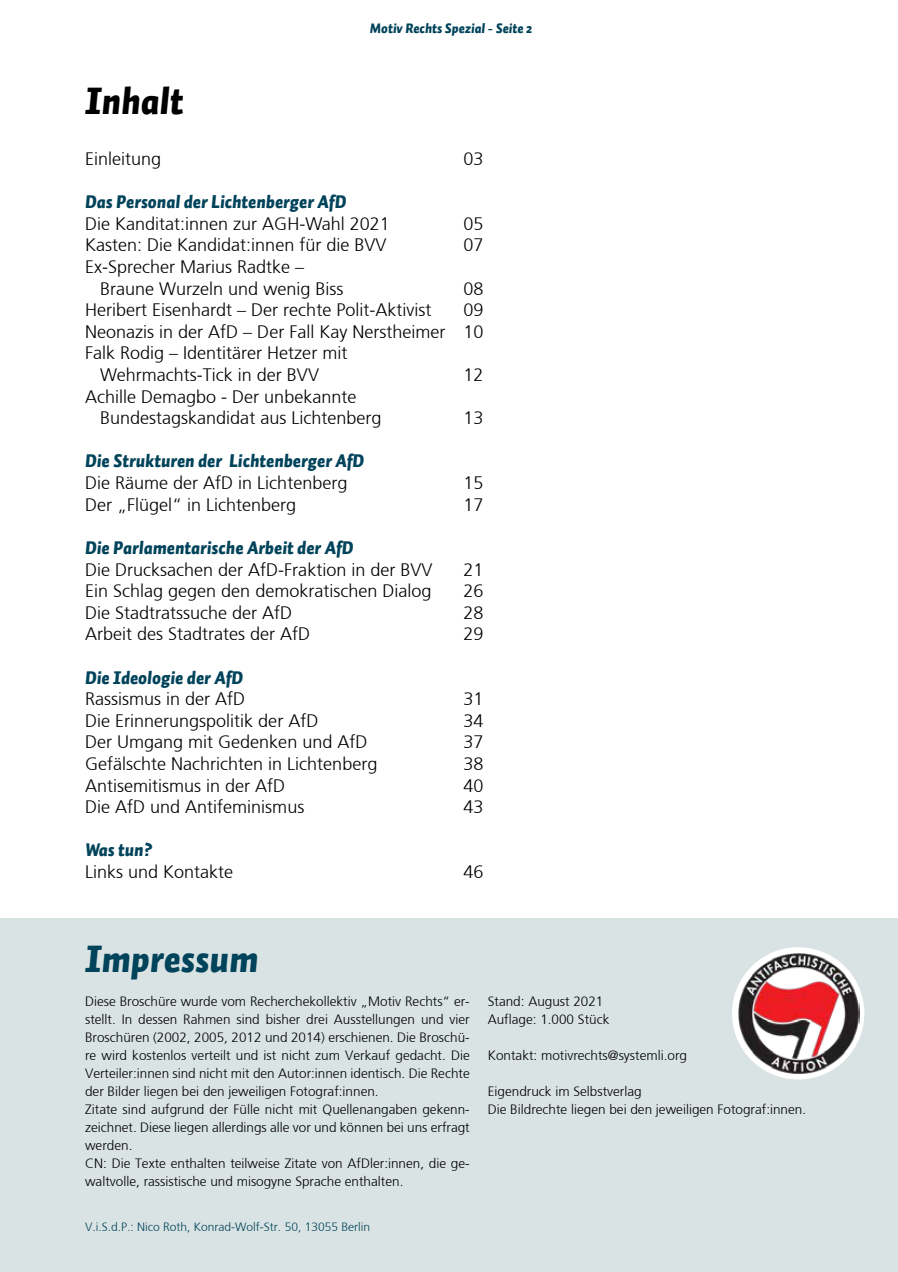
<style>
.page{position:relative;width:898px;height:1272px;background:#fff}
.page>*{position:absolute;margin:0;border:0;box-sizing:border-box;transform-origin:0 0}
.t1{font:italic 900 37.5px "Auto 1";color:#00435a}
.t2{font:italic 900 37.5px "Auto 1";color:#000}
.t3{font:18px/21.6px "Frutiger DG Blight";color:#000}
.t4{font:italic 900 18px "Auto 1";color:#00435a}
.t5{font:13.5px/18px "Frutiger DG Blight";color:#000}
.t6{font:italic 900 13.5px "Auto 1";color:#00435a}
.t7{font:12px "Frutiger DG Blight";color:#00435a}
</style>
<div class="page">
<div style="left:0;top:918px;width:897px;height:353px;background:#dae3e3"></div>
<div style="left:731px;top:947px;width:133px;height:132px;background:#fff;border-radius:50%"></div>
<img style="left:736px;top:952px;width:122px;height:122px">
<h1 class="t2" style="left:85px;top:76px;width:100px">Inhalt</h1>
<p class="t6" style="left:370px;top:19px;width:164px">Motiv Rechts Spezial - Seite 2</p>
<p class="t3" style="left:85px;top:148px;width:78px">Einleitung</p>
<p class="t3" style="left:463px;top:148px;width:22px">03</p>
<p class="t4" style="left:85px;top:190px;width:262px">Das Personal der Lichtenberger AfD</p>
<p class="t3" style="left:85px;top:213px;width:306px">Die Kanditat:innen zur AGH-Wahl 2021</p>
<p class="t3" style="left:463px;top:213px;width:22px">05</p>
<p class="t3" style="left:85px;top:234px;width:303px">Kasten: Die Kandidat:innen für die BVV</p>
<p class="t3" style="left:463px;top:234px;width:22px">07</p>
<p class="t3" style="left:100px;top:256px;width:245px;text-indent:-15px">Ex-Sprecher Marius Radtke –<br>Braune Wurzeln und wenig Biss</p>
<p class="t3" style="left:463px;top:278px;width:22px">08</p>
<p class="t3" style="left:85px;top:299px;width:347px">Heribert Eisenhardt – Der rechte Polit-Aktivist</p>
<p class="t3" style="left:463px;top:299px;width:22px">09</p>
<p class="t3" style="left:85px;top:321px;width:400px">Neonazis in der AfD – Der Fall Kay Nerstheimer 10</p>
<p class="t3" style="left:85px;top:342px;width:263px">Falk Rodig – Identitärer Hetzer mit</p>
<p class="t3" style="left:100px;top:364px;width:220px">Wehrmachts-Tick in der BVV</p>
<p class="t3" style="left:463px;top:364px;width:22px">12</p>
<p class="t3" style="left:100px;top:386px;width:283px;text-indent:-15px">Achille Demagbo - Der unbekannte<br>Bundestagskandidat aus Lichtenberg</p>
<p class="t3" style="left:463px;top:407px;width:22px">13</p>
<p class="t4" style="left:85px;top:449px;width:280px">Die Strukturen der Lichtenberger AfD</p>
<p class="t3" style="left:85px;top:472px;width:264px">Die Räume der AfD in Lichtenberg</p>
<p class="t3" style="left:463px;top:472px;width:22px">15</p>
<p class="t3" style="left:85px;top:494px;width:213px">Der „Flügel“ in Lichtenberg</p>
<p class="t3" style="left:463px;top:494px;width:22px">17</p>
<p class="t4" style="left:85px;top:535px;width:270px">Die Parlamentarische Arbeit der AfD</p>
<p class="t3" style="left:85px;top:558px;width:349px">Die Drucksachen der AfD-Fraktion in der BVV</p>
<p class="t3" style="left:463px;top:558px;width:22px">21</p>
<p class="t3" style="left:85px;top:580px;width:348px">Ein Schlag gegen den demokratischen Dialog</p>
<p class="t3" style="left:463px;top:580px;width:22px">26</p>
<p class="t3" style="left:85px;top:602px;width:209px">Die Stadtratssuche der AfD</p>
<p class="t3" style="left:463px;top:602px;width:22px">28</p>
<p class="t3" style="left:85px;top:623px;width:227px">Arbeit des Stadtrates der AfD</p>
<p class="t3" style="left:463px;top:623px;width:22px">29</p>
<p class="t4" style="left:85px;top:665px;width:159px">Die Ideologie der AfD</p>
<p class="t3" style="left:85px;top:688px;width:162px">Rassismus in der AfD</p>
<p class="t3" style="left:463px;top:688px;width:22px">31</p>
<p class="t3" style="left:85px;top:710px;width:235px">Die Erinnerungspolitik der AfD</p>
<p class="t3" style="left:463px;top:710px;width:22px">34</p>
<p class="t3" style="left:85px;top:731px;width:284px">Der Umgang mit Gedenken und AfD</p>
<p class="t3" style="left:463px;top:731px;width:22px">37</p>
<p class="t3" style="left:85px;top:753px;width:293px">Gefälschte Nachrichten in Lichtenberg</p>
<p class="t3" style="left:463px;top:753px;width:22px">38</p>
<p class="t3" style="left:85px;top:774px;width:202px">Antisemitismus in der AfD</p>
<p class="t3" style="left:463px;top:774px;width:22px">40</p>
<p class="t3" style="left:85px;top:796px;width:221px">Die AfD und Antifeminismus</p>
<p class="t3" style="left:463px;top:796px;width:22px">43</p>
<p class="t4" style="left:85px;top:838px;width:69px">Was tun?</p>
<p class="t3" style="left:85px;top:861px;width:150px">Links und Kontakte</p>
<p class="t3" style="left:463px;top:861px;width:22px">46</p>
<h1 class="t1" style="left:85px;top:934px;width:175px">Impressum</h1>
<p class="t5" style="left:85px;top:992px;width:386px">Diese Broschüre wurde vom Recherchekollektiv „Motiv Rechts“ er&shy;stellt. In dessen Rahmen sind bisher drei Ausstellungen und vier Broschüren (2002, 2005, 2012 und 2014) erschienen. Die Broschü&shy;re wird kostenlos verteilt und ist nicht zum Verkauf gedacht. Die Verteiler:innen sind nicht mit den Autor:innen identisch. Die Rechte der Bilder liegen bei den jeweiligen Fotograf:innen.<br>Zitate sind aufgrund der Fülle nicht mit Quellenangaben gekenn&shy;zeichnet. Diese liegen allerdings alle vor und können bei uns erfragt werden.<br>CN: Die Texte enthalten teilweise Zitate von AfDler:innen, die ge&shy;waltvolle, rassistische und misogyne Sprache enthalten.</p>
<p class="t5" style="left:487px;top:992px;width:123px">Stand: August 2021<br>Auflage: 1.000 Stück</p>
<p class="t5" style="left:487px;top:1046px;width:201px">Kontakt: motivrechts@systemli.org</p>
<p class="t5" style="left:487px;top:1082px;width:320px">Eigendruck im Selbstverlag<br>Die Bildrechte liegen bei den jeweiligen Fotograf:innen.</p>
<p class="t7" style="left:85px;top:1220px;width:286px">V.i.S.d.P.: Nico Roth, Konrad-Wolf-Str. 50, 13055 Berlin</p>
</div>
